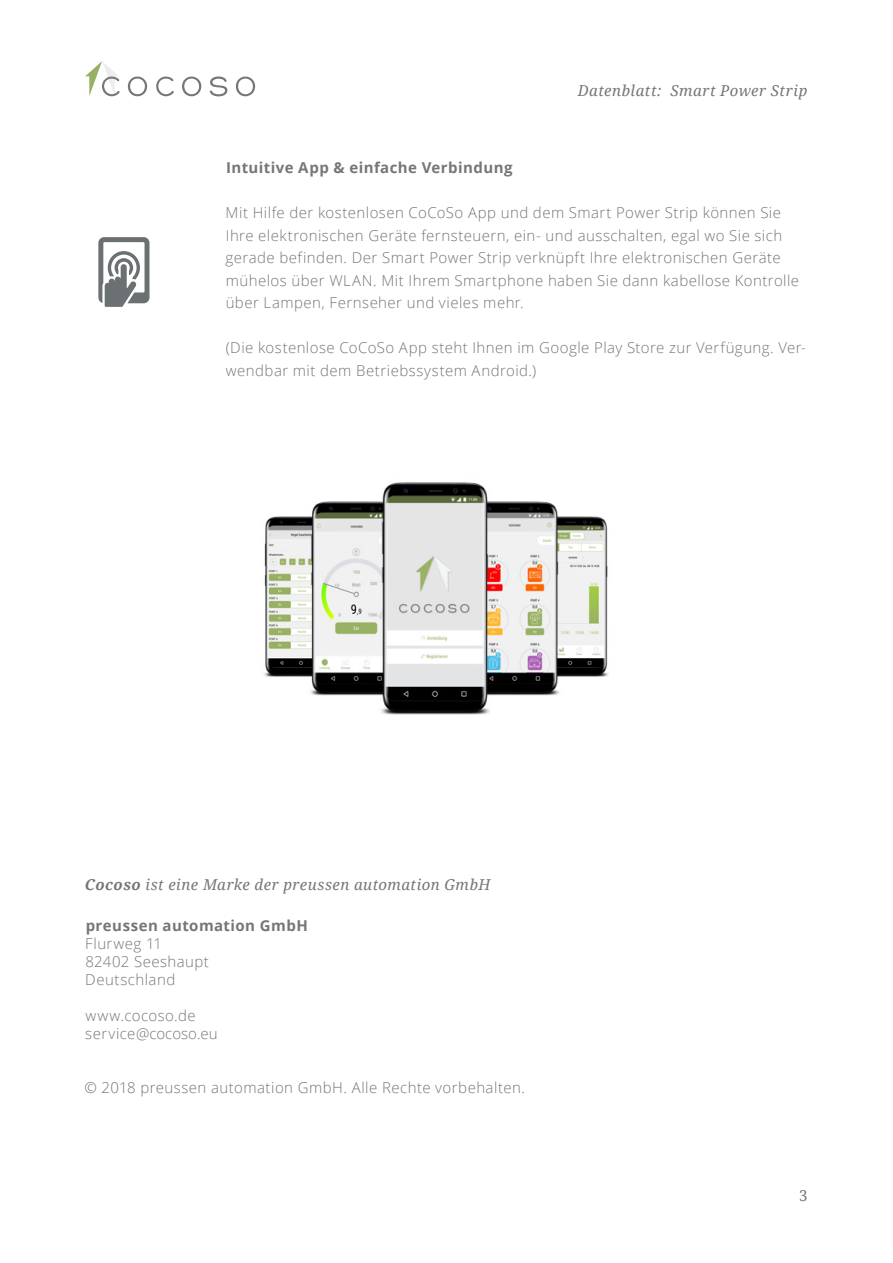
<style>
.page{position:relative;width:893px;height:1263px;background:#fff}
.page>*{position:absolute;margin:0;border:0;box-sizing:border-box;transform-origin:0 0}
.t1{font:300 15px/22.5px "Open Sans";letter-spacing:.03em;color:#757679}
.t2{font:italic 15px "Droid Serif";letter-spacing:.035em;color:#757679}
.t3{font:700 15px "Open Sans";letter-spacing:.03em;color:#757679}
.t4{font:300 15px "Open Sans";letter-spacing:.01em;color:#757679}
.t5{font:15px "Droid Serif";color:#757679}
.s1{font-weight:700}
</style>
<div class="page">
<svg style="left:85px;top:61px;width:35px;height:35px"></svg>
<svg style="left:128px;top:77px;width:19px;height:19px"></svg>
<svg style="left:156px;top:76px;width:18px;height:20px"></svg>
<svg style="left:182px;top:77px;width:19px;height:19px"></svg>
<svg style="left:209px;top:76px;width:18px;height:20px"></svg>
<svg style="left:236px;top:77px;width:19px;height:19px"></svg>
<svg style="left:98px;top:237px;width:51px;height:70px"></svg>
<img style="left:264px;top:482px;width:345px;height:233px">
<p class="t2" style="left:578px;top:82px;width:231px">Datenblatt: Smart Power Strip</p>
<p class="t3" style="left:226px;top:157px;width:288px">Intuitive App &amp; einfache Verbindung</p>
<p class="t1" style="left:226px;top:201px;width:575px">Mit Hilfe der kostenlosen CoCoSo App und dem Smart Power Strip können Sie Ihre elektronischen Geräte fernsteuern, ein- und ausschalten, egal wo Sie sich gerade befinden. Der Smart Power Strip verknüpft Ihre elektronischen Geräte mühelos über WLAN. Mit Ihrem Smartphone haben Sie dann kabellose Kontrolle über Lampen, Fernseher und vieles mehr.</p>
<p class="t1" style="left:226px;top:336px;width:582px">(Die kostenlose CoCoSo App steht Ihnen im Google Play Store zur Verfügung. Ver&shy;wendbar mit dem Betriebssystem Android.)</p>
<p class="t2" style="left:85px;top:876px;width:407px"><span class="s1">Cocoso</span> ist eine Marke der preussen automation GmbH</p>
<p class="t3" style="left:86px;top:915px;width:224px">preussen automation GmbH</p>
<p class="t1" style="left:85px;top:932px;width:78px">Flurweg 11</p>
<p class="t1" style="left:85px;top:950px;width:125px">82402 Seeshaupt</p>
<p class="t1" style="left:85px;top:968px;width:91px">Deutschland</p>
<p class="t1" style="left:86px;top:1004px;width:112px">www.cocoso.de</p>
<p class="t4" style="left:85px;top:1023px;width:134px">service@cocoso.eu</p>
<p class="t1" style="left:84px;top:1076px;width:442px">© 2018 preussen automation GmbH. Alle Rechte vorbehalten.</p>
<p class="t5" style="left:799px;top:1187px;width:10px">3</p>
</div>
